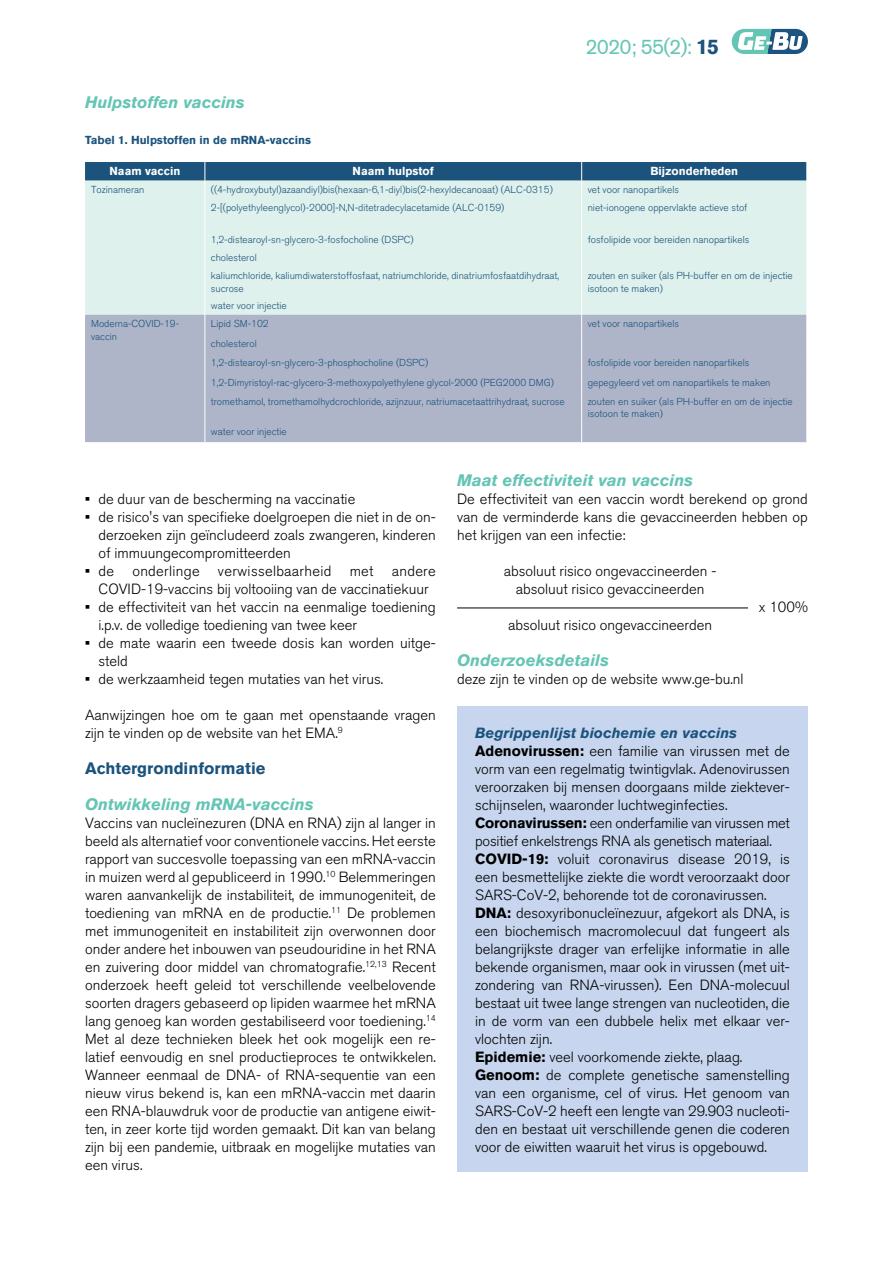
<style>
.page{position:relative;width:893px;height:1263px;background:#fff}
.page>*{position:absolute;margin:0;border:0;box-sizing:border-box;transform-origin:0 0}
.t1{font:21px "Akzidenz Grotesk BQ";letter-spacing:-.04em;color:#65c5b4}
.t2{font:italic 700 16.5px "Akzidenz Grotesk BQ";color:#65c5b4}
.t3{font:700 16.5px "Akzidenz Grotesk BQ";color:#1b537d}
.t4{font:300 14.7px/18px "Akzidenz Grotesk BQ";color:#000}
.t5{font:700 11.55px "Akzidenz Grotesk BQ";color:#fff}
.t6{font:700 11.55px "Akzidenz Grotesk BQ";color:#1b537d}
.t7{font:300 10.05px/12px "Akzidenz Grotesk BQ";color:#1b537d}
.s1{font-weight:700;color:#1b537d}
.s2{font-weight:700}
.s3{font-weight:700;font-style:italic;color:#1b537d}
</style>
<div class="page">
<svg style="left:732px;top:29px;width:76px;height:25px"></svg>
<div style="left:457px;top:706px;width:351px;height:465px;background:#c7d6ee"></div>
<hr style="left:457px;top:608px;width:291px;height:1px;background:#000">
<div style="left:85px;top:199px;width:721px;height:116px;background:#dff1ec"></div>
<div style="left:85px;top:315px;width:721px;height:127px;background:#afb5c8"></div>
<svg style="left:85px;top:162px;width:722px;height:37px;background:#7da2b5"></svg>
<hr style="left:205px;top:199px;width:1px;height:32px;background:#fff">
<hr style="left:581px;top:199px;width:1px;height:32px;background:#fff">
<svg style="left:205px;top:231px;width:1px;height:36px"></svg>
<svg style="left:581px;top:231px;width:1px;height:36px"></svg>
<hr style="left:205px;top:267px;width:1px;height:30px;background:#fff">
<hr style="left:581px;top:267px;width:1px;height:30px;background:#fff">
<svg style="left:205px;top:297px;width:1px;height:96px"></svg>
<svg style="left:581px;top:297px;width:1px;height:96px"></svg>
<svg style="left:806px;top:314px;width:1px;height:79px"></svg>
<hr style="left:205px;top:393px;width:1px;height:30px;background:#fff">
<hr style="left:581px;top:393px;width:1px;height:30px;background:#fff">
<svg style="left:205px;top:423px;width:1px;height:19px"></svg>
<svg style="left:581px;top:423px;width:1px;height:19px"></svg>
<svg style="left:806px;top:423px;width:1px;height:19px"></svg>
<p class="t2" style="left:85px;top:92px;width:161px">Hulpstoffen vaccins</p>
<p class="t6" style="left:85px;top:134px;width:228px">Tabel 1. Hulpstoffen in de mRNA-vaccins</p>
<h1 class="t1" style="left:585px;top:34px;width:135px">2020; 55(2): <span class="s1">15</span></h1>
<p class="t5" style="left:110px;top:165px;width:72px">Naam vaccin</p>
<p class="t5" style="left:353px;top:165px;width:83px">Naam hulpstof</p>
<p class="t5" style="left:650px;top:165px;width:89px">Bijzonderheden</p>
<p class="t7" style="left:91px;top:184px;width:55px">Tozinameran</p>
<p class="t7" style="left:211px;top:184px;width:343px">((4-hydroxybutyl)azaandiyl)bis(hexaan-6,1-diyl)bis(2-hexyldecanoaat) (ALC-0315)</p>
<p class="t7" style="left:588px;top:184px;width:93px">vet voor nanopartikels</p>
<p class="t7" style="left:211px;top:202px;width:295px">2-[(polyethyleenglycol)-2000]-N,N-ditetradecylacetamide (ALC-0159)</p>
<p class="t7" style="left:588px;top:202px;width:161px">niet-ionogene oppervlakte actieve stof</p>
<p class="t7" style="left:211px;top:234px;width:204px">1,2-distearoyl-sn-glycero-3-fosfocholine (DSPC)</p>
<p class="t7" style="left:588px;top:234px;width:163px">fosfolipide voor bereiden nanopartikels</p>
<p class="t7" style="left:211px;top:249px;width:350px;line-height:18px">cholesterol<br>kaliumchloride, kaliumdiwaterstoffosfaat, natriumchloride, dinatriumfosfaatdihydraat,</p>
<p class="t7" style="left:211px;top:282px;width:34px">sucrose</p>
<p class="t7" style="left:588px;top:270px;width:207px">zouten en suiker (als PH-buffer en om de injectie isotoon te maken)</p>
<p class="t7" style="left:211px;top:300px;width:77px">water voor injectie</p>
<p class="t7" style="left:91px;top:318px;width:90px">Moderna-COVID-19- vaccin</p>
<p class="t7" style="left:211px;top:318px;width:59px">Lipid SM-102</p>
<p class="t7" style="left:588px;top:318px;width:93px">vet voor nanopartikels</p>
<p class="t7" style="left:211px;top:334px;width:219px;line-height:19.5px">cholesterol<br>1,2-distearoyl-sn-glycero-3-phosphocholine (DSPC)</p>
<p class="t7" style="left:588px;top:357px;width:163px">fosfolipide voor bereiden nanopartikels</p>
<p class="t7" style="left:211px;top:377px;width:345px">1,2-Dimyristoyl-rac-glycero-3-methoxypolyethylene glycol-2000 (PEG2000 DMG)</p>
<p class="t7" style="left:588px;top:377px;width:184px">gepegyleerd vet om nanopartikels te maken</p>
<p class="t7" style="left:211px;top:396px;width:355px">tromethamol, tromethamolhydcrochloride, azijnzuur, natriumacetaattrihydraat, sucrose</p>
<p class="t7" style="left:588px;top:396px;width:207px">zouten en suiker (als PH-buffer en om de injectie isotoon te maken)</p>
<p class="t7" style="left:211px;top:426px;width:77px">water voor injectie</p>
<p class="t4" style="left:85px;top:490px;width:272px"><span class="s2">•</span> de duur van de bescherming na vaccinatie</p>
<p class="t4" style="left:99px;top:508px;width:339px;text-align:justify;text-indent:-14px"><span class="s2">•</span> de risico's van specifieke doelgroepen die niet in de on&shy;derzoeken zijn geïncludeerd zoals zwangeren, kinderen of immuungecompromitteerden</p>
<p class="t4" style="left:85px;top:562px;width:352px;text-align:center"><span class="s2">•</span> de onderlinge verwisselbaarheid met andere<br>COVID-19-vaccins bij voltooiing van de vaccinatiekuur</p>
<p class="t4" style="left:99px;top:598px;width:339px;text-indent:-13px"><span class="s2">•</span> de effectiviteit van het vaccin na eenmalige toediening i.p.v. de volledige toediening van twee keer</p>
<p class="t4" style="left:99px;top:634px;width:339px;text-indent:-13px"><span class="s2">•</span> de mate waarin een tweede dosis kan worden uitge&shy;steld</p>
<p class="t4" style="left:85px;top:670px;width:300px"><span class="s2">•</span> de werkzaamheid tegen mutaties van het virus.</p>
<p class="t4" style="left:85px;top:706px;width:352px">Aanwijzingen hoe om te gaan met openstaande vragen zijn te vinden op de website van het EMA.<sup>9</sup></p>
<p class="t3" style="left:85px;top:759px;width:182px">Achtergrondinformatie</p>
<p class="t2" style="left:85px;top:794px;width:230px">Ontwikkeling mRNA-vaccins</p>
<p class="t4" style="left:85px;top:814px;width:352px;text-align:justify">Vaccins van nucleïnezuren (DNA en RNA) zijn al langer in beeld als alternatief voor conventionele vaccins. Het eerste rapport van succesvolle toepassing van een mRNA-vaccin in muizen werd al gepubliceerd in 1990.<sup>10</sup> Belemmeringen waren aanvankelijk de instabiliteit, de immunogeniteit, de toediening van mRNA en de productie.<sup>11</sup> De problemen met immunogeniteit en instabiliteit zijn overwonnen door onder andere het inbouwen van pseudouridine in het RNA en zuivering door middel van chromatografie.<sup>12,13</sup> Recent onderzoek heeft geleid tot verschillende veelbelovende soorten dragers gebaseerd op lipiden waarmee het mRNA lang genoeg kan worden gestabiliseerd voor toediening.<sup>14<br></sup>Met al deze technieken bleek het ook mogelijk een re&shy;latief eenvoudig en snel productieproces te ontwikkelen.<br>Wanneer eenmaal de DNA- of RNA-sequentie van een nieuw virus bekend is, kan een mRNA-vaccin met daarin een RNA-blauwdruk voor de productie van antigene eiwit&shy;ten, in zeer korte tijd worden gemaakt. Dit kan van belang zijn bij een pandemie, uitbraak en mogelijke mutaties van een virus.</p>
<p class="t2" style="left:457px;top:470px;width:238px">Maat effectiviteit van vaccins</p>
<p class="t4" style="left:457px;top:490px;width:352px;text-align:justify">De effectiviteit van een vaccin wordt berekend op grond van de verminderde kans die gevaccineerden hebben op het krijgen van een infectie:</p>
<p class="t4" style="left:504px;top:562px;width:214px;text-align:center">absoluut risico ongevaccineerden - absoluut risico gevaccineerden</p>
<p class="t4" style="left:759px;top:598px;width:51px">x 100%</p>
<p class="t4" style="left:508px;top:616px;width:205px">absoluut risico ongevaccineerden</p>
<p class="t2" style="left:457px;top:650px;width:153px">Onderzoeksdetails</p>
<p class="t4" style="left:457px;top:670px;width:288px">deze zijn te vinden op de website www.ge-bu.nl</p>
<p class="t4" style="left:475px;top:724px;width:316px"><span class="s3">Begrippenlijst biochemie en vaccins </span><span class="s2">Adenovirussen:</span> een familie van virussen met de vorm van een regelmatig twintigvlak. Adenovirussen veroorzaken bij mensen doorgaans milde ziektever&shy;schijnselen, waaronder luchtweginfecties.<br><span class="s2">Coronavirussen:</span> een onderfamilie van virussen met positief enkelstrengs RNA als genetisch materiaal.<br><span class="s2">COVID-19:</span> voluit coronavirus disease 2019, is een besmettelijke ziekte die wordt veroorzaakt door SARS-CoV-2, behorende tot de coronavirussen.<br><span class="s2">DNA:</span> desoxyribonucleïnezuur, afgekort als DNA, is een biochemisch macromolecuul dat fungeert als belangrijkste drager van erfelijke informatie in alle bekende organismen, maar ook in virussen (met uit&shy;zondering van RNA-virussen). Een DNA-molecuul bestaat uit twee lange strengen van nucleotiden, die in de vorm van een dubbele helix met elkaar ver&shy;vlochten zijn.<br><span class="s2">Epidemie:</span> veel voorkomende ziekte, plaag.<br><span class="s2">Genoom:</span> de complete genetische samenstelling van een organisme, cel of virus. Het genoom van SARS-CoV-2 heeft een lengte van 29.903 nucleoti&shy;den en bestaat uit verschillende genen die coderen voor de eiwitten waaruit het virus is opgebouwd.</p>
</div>
